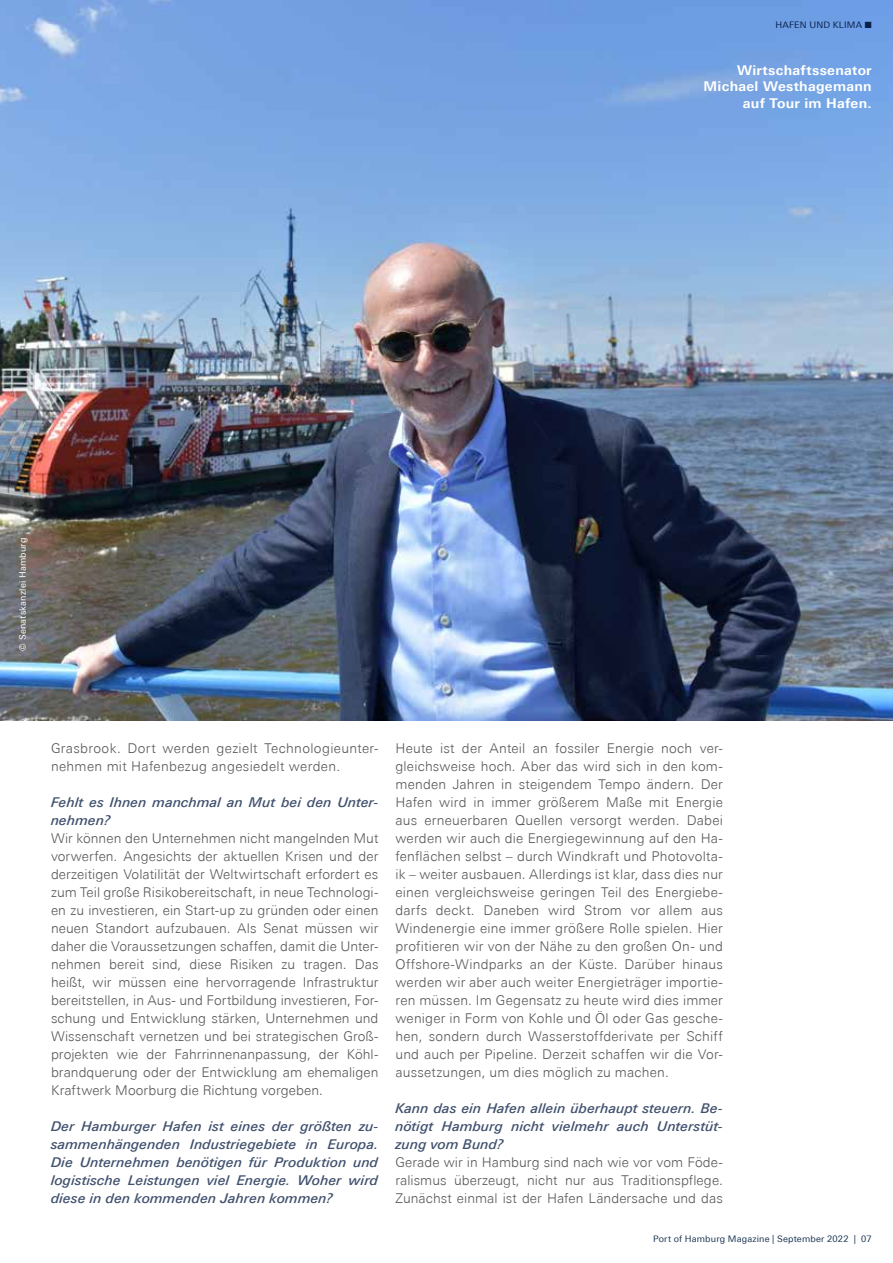
<style>
.page{position:relative;width:893px;height:1263px;background:#fff}
.page>*{position:absolute;margin:0;border:0;box-sizing:border-box;transform-origin:0 0}
.t1{font:300 13.5px/18px "Univers Next Pro";letter-spacing:.015em;color:#565655;text-align:justify}
.t2{font:italic 500 13.5px/18px "Univers Next Pro";color:#41516e;text-align:justify}
.t3{font:700 13.5px/16.5px "Univers Next Pro";letter-spacing:.02em;color:#fff;text-align:right}
.t4{font:9px "Univers Next Pro";letter-spacing:.02em;color:#1a3553}
.t5{font:9px "Univers Next Pro";letter-spacing:.02em;color:#fff}
</style>
<div class="page">
<img style="left:0;top:0;width:893px;height:720px">
<p class="t4" style="left:775px;top:20px;width:98px">HAFEN UND KLIMA ■</p>
<p class="t3" style="left:704px;top:62px;width:170px">Wirtschaftssenator<br>Michael Westhagemann auf Tour im Hafen.</p>
<p class="t5" style="left:18px;top:651px;width:114px;rotate:-90deg">© Senatskanzlei Hamburg</p>
<p class="t1" style="left:51px;top:739px;width:329px">Grasbrook. Dort werden gezielt Technologieunter&shy;nehmen mit Hafenbezug angesiedelt werden.</p>
<p class="t2" style="left:51px;top:793px;width:329px">Fehlt es Ihnen manchmal an Mut bei den Unter&shy;nehmen?</p>
<p class="t1" style="left:51px;top:829px;width:329px">Wir können den Unternehmen nicht mangelnden Mut vorwerfen. Angesichts der aktuellen Krisen und der derzeitigen Volatilität der Weltwirtschaft erfordert es zum Teil große Risikobereitschaft, in neue Technologi&shy;en zu investieren, ein Start-up zu gründen oder einen neuen Standort aufzubauen. Als Senat müssen wir daher die Voraussetzungen schaffen, damit die Unter&shy;nehmen bereit sind, diese Risiken zu tragen. Das heißt, wir müssen eine hervorragende Infrastruktur bereitstellen, in Aus- und Fortbildung investieren, For&shy;schung und Entwicklung stärken, Unternehmen und Wissenschaft vernetzen und bei strategischen Groß&shy;projekten wie der Fahrrinnenanpassung, der Köhl&shy;brandquerung oder der Entwicklung am ehemaligen Kraftwerk Moorburg die Richtung vorgeben.</p>
<p class="t2" style="left:51px;top:1117px;width:329px">Der Hamburger Hafen ist eines der größten zu&shy;sammenhängenden Industriegebiete in Europa.<br>Die Unternehmen benötigen für Produktion und logistische Leistungen viel Energie. Woher wird diese in den kommenden Jahren kommen?</p>
<p class="t1" style="left:395px;top:739px;width:329px">Heute ist der Anteil an fossiler Energie noch ver&shy;gleichsweise hoch. Aber das wird sich in den kom&shy;menden Jahren in steigendem Tempo ändern. Der Hafen wird in immer größerem Maße mit Energie aus erneuerbaren Quellen versorgt werden. Dabei werden wir auch die Energiegewinnung auf den Ha&shy;fenflächen selbst – durch Windkraft und Photovolta&shy;ik – weiter ausbauen. Allerdings ist klar, dass dies nur einen vergleichsweise geringen Teil des Energiebe&shy;darfs deckt. Daneben wird Strom vor allem aus Windenergie eine immer größere Rolle spielen. Hier profitieren wir von der Nähe zu den großen On- und Offshore-Windparks an der Küste. Darüber hinaus werden wir aber auch weiter Energieträger importie&shy;ren müssen. Im Gegensatz zu heute wird dies immer weniger in Form von Kohle und Öl oder Gas gesche&shy;hen, sondern durch Wasserstoffderivate per Schiff und auch per Pipeline. Derzeit schaffen wir die Vor&shy;aussetzungen, um dies möglich zu machen.</p>
<p class="t2" style="left:395px;top:1099px;width:329px">Kann das ein Hafen allein überhaupt steuern. Be&shy;nötigt Hamburg nicht vielmehr auch Unterstüt&shy;zung vom Bund?</p>
<p class="t1" style="left:395px;top:1153px;width:329px">Gerade wir in Hamburg sind nach wie vor vom Föde&shy;ralismus überzeugt, nicht nur aus Traditionspflege.<br>Zunächst einmal ist der Hafen Ländersache und das</p>
<p class="t4" style="left:653px;top:1233px;width:220px">Port of Hamburg Magazine | September 2022 | 07</p>
</div>
